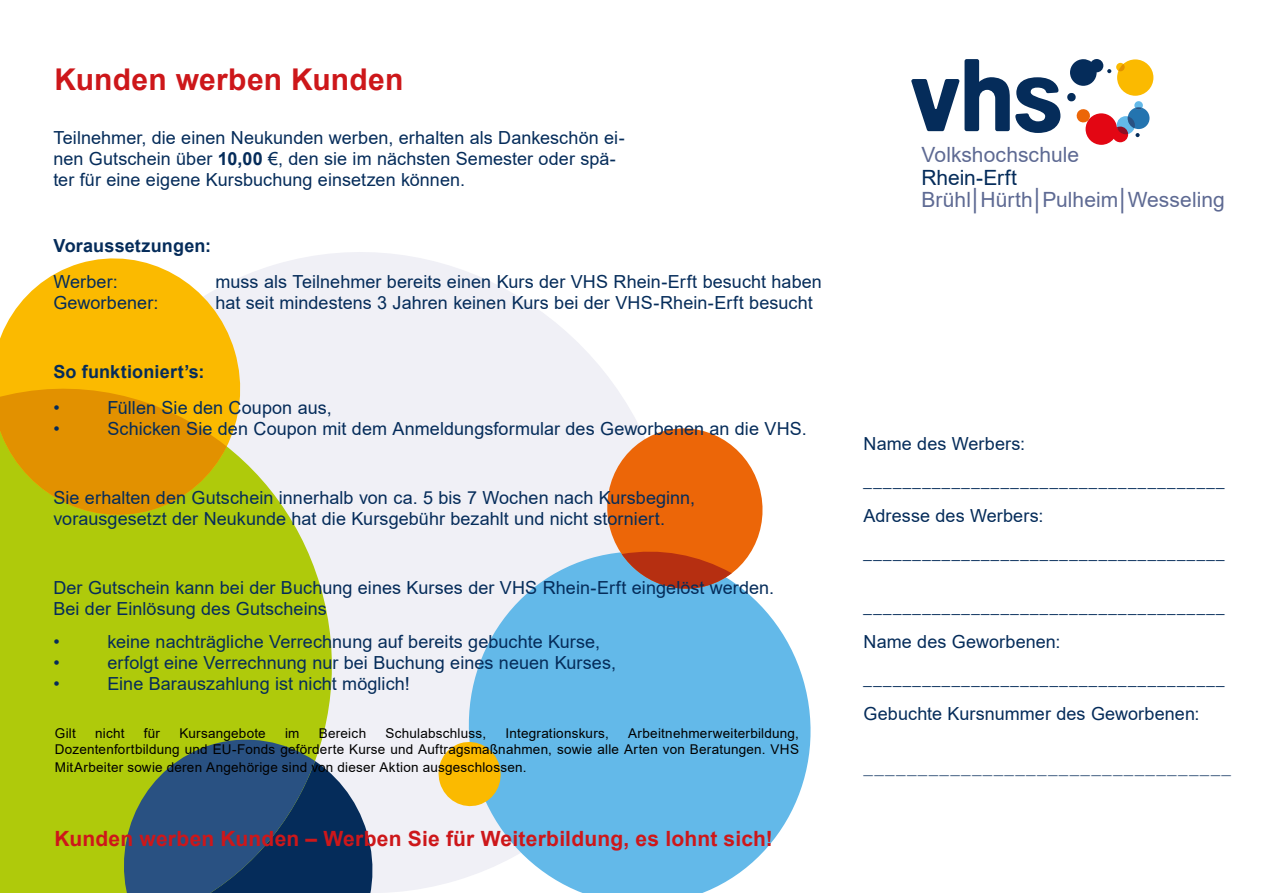
<style>
.page{position:relative;width:1263px;height:893px;background:#fff}
.page>*{position:absolute;margin:0;border:0;box-sizing:border-box;transform-origin:0 0}
.t1{font:700 30px "Arial";letter-spacing:.005em;color:#cd171a}
.t2{font:700 21px "Arial";letter-spacing:.01em;color:#cd171a}
.t3{font:21px "Arial";letter-spacing:.005em;color:#5e6a93}
.t4{font:21px "Arial";letter-spacing:-.005em;color:#052c5a}
.t5{font:18px/21px "Arial";letter-spacing:.005em;color:#052c5a}
.t6{font:700 18px "Arial";letter-spacing:.01em;color:#052c5a}
.t7{font:15px "Arial";color:#052c5a}
.t8{font:15px "Verdana";color:#052c5a}
.t9{font:13.5px/16.2px "Arial";letter-spacing:.015em;color:#000;text-align:right}
.s1{font-weight:700}
</style>
<div class="page">
<svg style="left:255px;top:252px;width:380px;height:641px;fill:#f0f0f6"></svg>
<svg style="left:363px;top:725px;width:24px;height:168px;fill:#f0f0f6"></svg>
<svg style="left:449px;top:532px;width:362px;height:361px;fill:#63b9e9"></svg>
<svg style="left:435px;top:738px;width:69px;height:72px"></svg>
<svg style="left:0;top:358px;width:363px;height:535px;fill:#afca0b"></svg>
<svg style="left:0;top:258px;width:255px;height:271px;fill:#fbba00"></svg>
<svg style="left:109px;top:734px;width:206px;height:159px;background:#416660"></svg>
<svg style="left:0;top:375px;width:227px;height:154px;background:#daa502"></svg>
<svg style="left:598px;top:419px;width:174px;height:179px"></svg>
<svg style="left:911px;top:59px;width:149px;height:74px"></svg>
<svg style="left:1067px;top:59px;width:86px;height:86px"></svg>
<h1 class="t1" style="left:55px;top:58px;width:350px">Kunden werben Kunden</h1>
<p class="t5" style="left:53px;top:127px;width:573px">Teilnehmer, die einen Neukunden werben, erhalten als Dankeschön ei&shy;nen Gutschein über <span class="s1">10,00</span> €, den sie im nächsten Semester oder spä&shy;ter für eine eigene Kursbuchung einsetzen können.</p>
<p class="t6" style="left:53px;top:233px;width:159px">Voraussetzungen:</p>
<p class="t5" style="left:53px;top:271px;width:66px">Werber:</p>
<p class="t5" style="left:215px;top:271px;width:608px">muss als Teilnehmer bereits einen Kurs der VHS Rhein-Erft besucht haben</p>
<p class="t5" style="left:53px;top:292px;width:107px">Geworbener:</p>
<p class="t5" style="left:215px;top:292px;width:599px">hat seit mindestens 3 Jahren keinen Kurs bei der VHS-Rhein-Erft besucht</p>
<p class="t6" style="left:53px;top:359px;width:153px">So funktioniert’s:</p>
<p class="t5" style="left:53px;top:397px;width:8px">•</p>
<p class="t5" style="left:107px;top:397px;width:226px">Füllen Sie den Coupon aus,</p>
<p class="t5" style="left:53px;top:418px;width:8px">•</p>
<p class="t5" style="left:107px;top:418px;width:701px">Schicken Sie den Coupon mit dem Anmeldungsformular des Geworbenen an die VHS.</p>
<p class="t5" style="left:53px;top:487px;width:643px">Sie erhalten den Gutschein innerhalb von ca. 5 bis 7 Wochen nach Kursbeginn, vorausgesetzt der Neukunde hat die Kursgebühr bezahlt und nicht storniert.</p>
<p class="t5" style="left:53px;top:577px;width:722px">Der Gutschein kann bei der Buchung eines Kurses der VHS Rhein-Erft eingelöst werden.<br>Bei der Einlösung des Gutscheins</p>
<p class="t5" style="left:53px;top:631px;width:8px">•</p>
<p class="t5" style="left:107px;top:631px;width:494px">keine nachträgliche Verrechnung auf bereits gebuchte Kurse,</p>
<p class="t5" style="left:53px;top:652px;width:8px">•</p>
<p class="t5" style="left:107px;top:652px;width:510px">erfolgt eine Verrechnung nur bei Buchung eines neuen Kurses,</p>
<p class="t5" style="left:53px;top:673px;width:8px">•</p>
<p class="t5" style="left:107px;top:673px;width:304px">Eine Barauszahlung ist nicht möglich!</p>
<p class="t9" style="left:55px;top:725px;width:23px">Gilt</p>
<p class="t9" style="left:95px;top:725px;width:31px">nicht</p>
<p class="t9" style="left:144px;top:725px;width:18px">für</p>
<p class="t9" style="left:179px;top:725px;width:88px">Kursangebote</p>
<p class="t9" style="left:285px;top:725px;width:16px">im</p>
<p class="t9" style="left:319px;top:725px;width:49px">Bereich</p>
<p class="t9" style="left:385px;top:725px;width:102px">Schulabschluss,</p>
<p class="t9" style="left:506px;top:725px;width:105px">Integrationskurs,</p>
<p class="t9" style="left:55px;top:725px;width:746px">Arbeitnehmerweiterbildung,<br>Dozentenfortbildung und EU-Fonds geförderte Kurse und Auftragsmaßnahmen, sowie alle Arten von Beratungen. VHS</p>
<p class="t9" style="left:55px;top:759px;width:473px">MitArbeiter sowie deren Angehörige sind von dieser Aktion ausgeschlossen.</p>
<p class="t2" style="left:55px;top:824px;width:720px">Kunden werben Kunden – Werben Sie für Weiterbildung, es lohnt sich!</p>
<p class="t3" style="left:921px;top:140px;width:159px">Volkshochschule</p>
<p class="t4" style="left:921px;top:163px;width:97px">Rhein-Erft</p>
<p class="t3" style="left:921px;top:185px;width:305px">Brühl│Hürth│Pulheim│Wesseling</p>
<p class="t5" style="left:864px;top:433px;width:163px">Name des Werbers:</p>
<p class="t7" style="left:864px;top:470px;width:362px">_____________________________________</p>
<p class="t5" style="left:864px;top:505px;width:181px">Adresse des Werbers:</p>
<p class="t7" style="left:864px;top:542px;width:362px">_____________________________________</p>
<p class="t7" style="left:864px;top:596px;width:362px">_____________________________________</p>
<p class="t5" style="left:864px;top:631px;width:198px">Name des Geworbenen:</p>
<p class="t7" style="left:864px;top:668px;width:362px">_____________________________________</p>
<p class="t5" style="left:864px;top:703px;width:337px">Gebuchte Kursnummer des Geworbenen:</p>
<p class="t8" style="left:864px;top:758px;width:369px">__________________________________</p>
</div>
